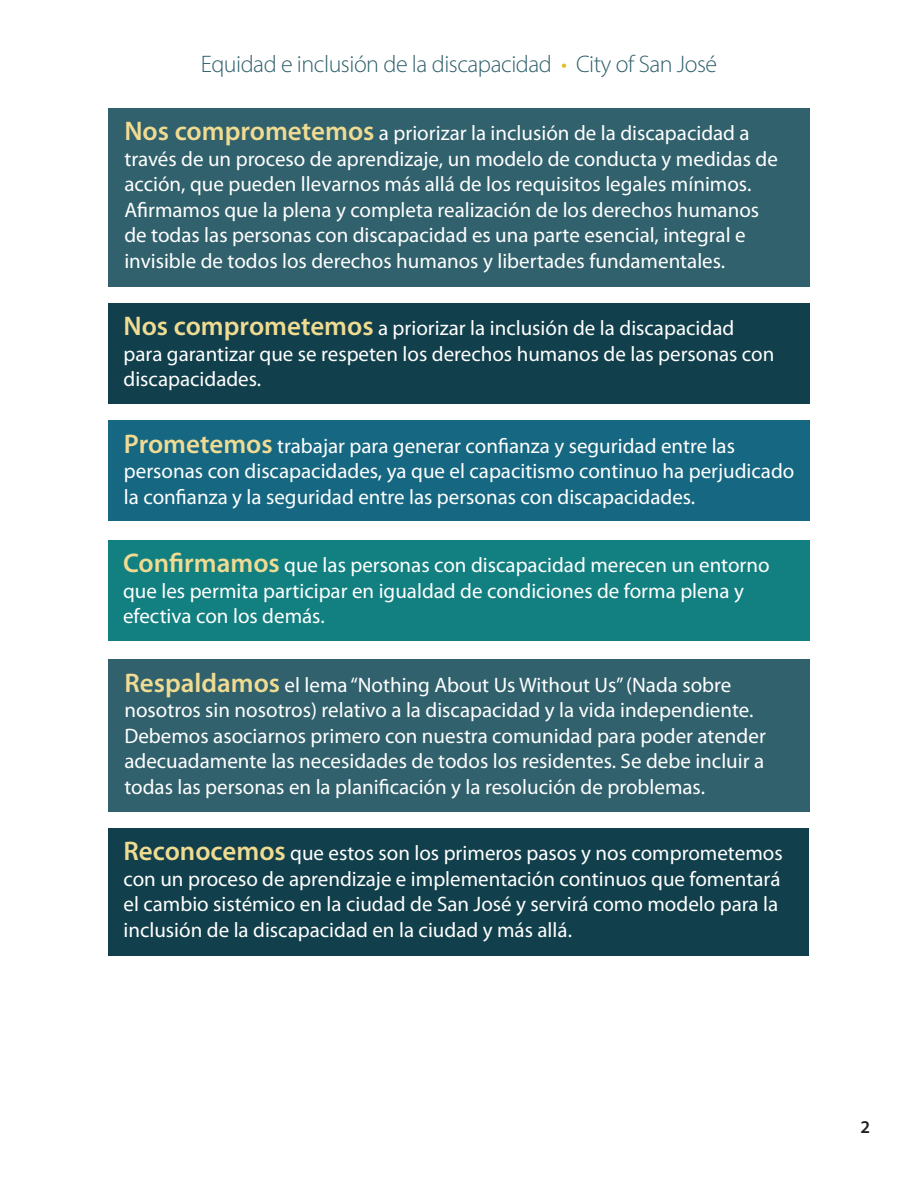
<style>
.page{position:relative;width:918px;height:1188px;background:#fff}
.page>*{position:absolute;margin:0;border:0;box-sizing:border-box;transform-origin:0 0}
.t1{font:300 24px "Myriad Pro";letter-spacing:-.02em;color:#30616d}
.t2{font:21px/25.5px "Myriad Pro";color:#fff}
.t3{font:600 18px "Myriad Pro";color:#231f20}
.s1{color:#e4be21}
.s2{font-weight:600;font-size:27px;color:#f0db92}
</style>
<div class="page">
<div style="left:108px;top:540px;width:702px;height:101px;background:#128081"></div>
<div style="left:108px;top:660px;width:702px;height:152px;background:#30616d"></div>
<div style="left:108px;top:303px;width:702px;height:101px;background:#113f4b"></div>
<div style="left:108px;top:828px;width:701px;height:127px;background:#113f4b"></div>
<div style="left:108px;top:420px;width:702px;height:101px;background:#166782"></div>
<div style="left:108px;top:108px;width:702px;height:178px;background:#30616d"></div>
<p class="t1" style="left:201px;top:50px;width:518px">Equidad e inclusión de la discapacidad <span class="s1">•</span> City of San José</p>
<p class="t2" style="left:124px;top:120px;width:655px"><span class="s2">Nos comprometemos</span> a priorizar la inclusión de la discapacidad a través de un proceso de aprendizaje, un modelo de conducta y medidas de acción, que pueden llevarnos más allá de los requisitos legales mínimos.<br>Afirmamos que la plena y completa realización de los derechos humanos de todas las personas con discapacidad es una parte esencial, integral e invisible de todos los derechos humanos y libertades fundamentales.</p>
<p class="t2" style="left:124px;top:315px;width:652px"><span class="s2">Nos comprometemos</span> a priorizar la inclusión de la discapacidad para garantizar que se respeten los derechos humanos de las personas con discapacidades.</p>
<p class="t2" style="left:124px;top:433px;width:672px"><span class="s2">Prometemos</span> trabajar para generar confianza y seguridad entre las personas con discapacidades, ya que el capacitismo continuo ha perjudicado la confianza y la seguridad entre las personas con discapacidades.</p>
<p class="t2" style="left:123px;top:552px;width:648px"><span class="s2">Confirmamos</span> que las personas con discapacidad merecen un entorno que les permita participar en igualdad de condiciones de forma plena y efectiva con los demás.</p>
<p class="t2" style="left:124px;top:672px;width:643px"><span class="s2">Respaldamos</span> el lema “Nothing About Us Without Us” (Nada sobre nosotros sin nosotros) relativo a la discapacidad y la vida independiente.<br>Debemos asociarnos primero con nuestra comunidad para poder atender adecuadamente las necesidades de todos los residentes. Se debe incluir a todas las personas en la planificación y la resolución de problemas.</p>
<p class="t2" style="left:123px;top:840px;width:661px"><span class="s2">Reconocemos</span> que estos son los primeros pasos y nos comprometemos con un proceso de aprendizaje e implementación continuos que fomentará el cambio sistémico en la ciudad de San José y servirá como modelo para la inclusión de la discapacidad en la ciudad y más allá.</p>
<p class="t3" style="left:860px;top:1116px;width:11px">2</p>
</div>
